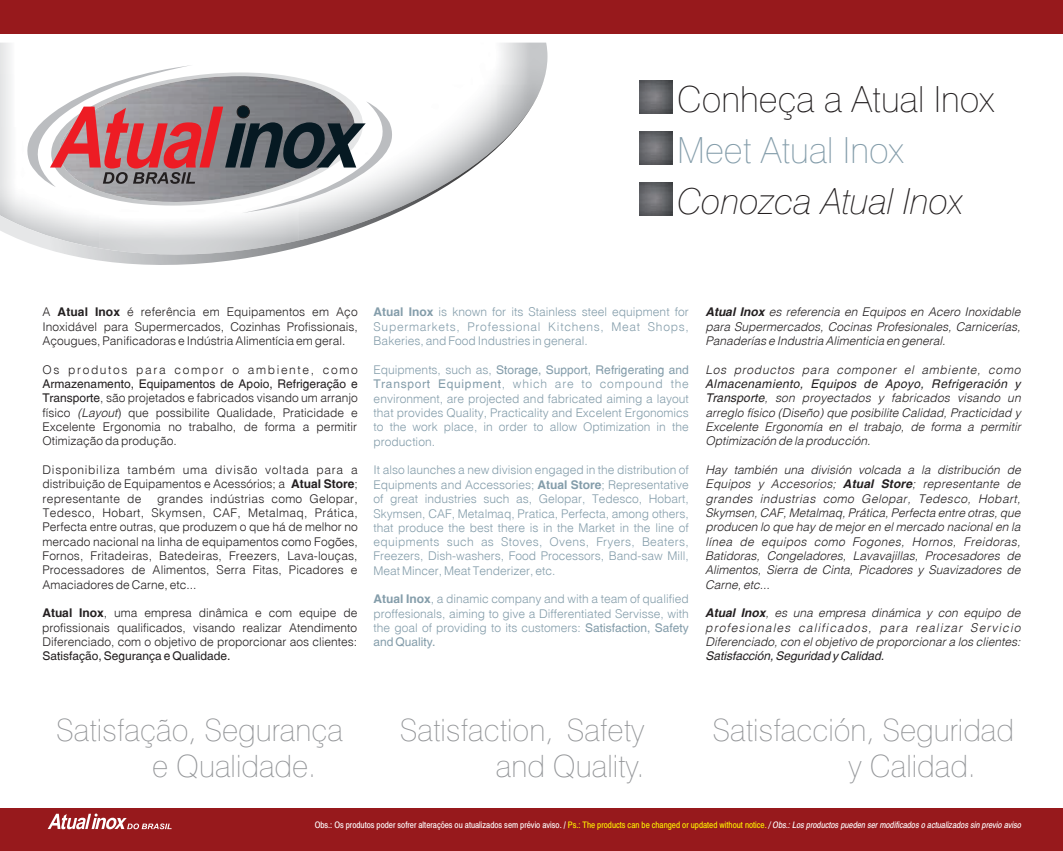
<style>
.page{position:relative;width:1063px;height:851px;background:#fff}
.page>*{position:absolute;margin:0;border:0;box-sizing:border-box;transform-origin:0 0}
.t1{font:100 36px "Swiss 721 BT";color:#231f20}
.t2{font:italic 100 36px "Swiss 721 BT";color:#231f20}
.t3{font:100 36px "Swiss 721 BT";color:#849daa}
.t4{font:100 30.75px/36.9px "Swiss 721 BT";color:#939598}
.t5{font:italic 300 12px/14.4px "Switzerland";color:#231f20;text-align:justify}
.t6{font:12px/14.4px "Switzerland Light Plain";color:#849daa;text-align:justify}
.t7{font:12px/14.4px "Switzerland Light Plain";color:#231f20;text-align:justify}
.t8{font:12px "Switzerland Plain";color:#231f20}
.t9{font:12px "Switzerland Plain";color:#849daa}
.t10{font:italic 300 12px "Switzerland";letter-spacing:.06em;color:#231f20}
.t11{font:12px "Switzerland Light Plain";letter-spacing:.135em;color:#231f20}
.t12{font:italic 12px "Switzerland";color:#231f20}
.t13{font:condensed 9px "Helvetica";color:#fff}
.s1{font-family:"Switzerland";font-weight:700}
.s2{font-family:"Switzerland Plain"}
.s3{font-family:"Switzerland";font-weight:300;font-style:italic}
.s4{font-family:"Switzerland Light Plain"}
.s5{font-weight:700}
.s6{font-weight:400}
.s7{color:#fff200}
.s8{font-style:italic}
</style>
<div class="page">
<img style="left:640px;top:81px;width:32px;height:32px">
<img style="left:500px;top:43px;width:48px;height:20px">
<svg style="left:0;top:61px;width:547px;height:204px"></svg>
<svg style="left:21px;top:65px;width:377px;height:148px"></svg>
<div style="left:237px;top:106px;width:12px;height:12px;background:#061922;border-radius:50%"></div>
<div style="left:237px;top:105px;width:13px;height:13px;border:1px solid #231f20;border-radius:50%"></div>
<img style="left:640px;top:131px;width:32px;height:33px">
<img style="left:640px;top:182px;width:32px;height:33px">
<div style="left:0;top:0;width:1063px;height:34px;background:#97191c"></div>
<div style="left:0;top:808px;width:1063px;height:42px;background:#97191c"></div>
<svg style="left:48px;top:813px;width:124px;height:16px"></svg>
<h1 class="t1" style="left:677px;top:85px;width:319px">Conheça a Atual Inox</h1>
<h1 class="t3" style="left:677px;top:135px;width:228px">Meet Atual Inox</h1>
<h1 class="t2" style="left:677px;top:186px;width:288px">Conozca Atual Inox</h1>
<p class="t7" style="left:43px;top:304px;width:317px">A <span class="s1">Atual Inox</span> é referência em Equipamentos em Aço Inoxidável para Supermercados, Cozinhas Profissionais, Açougues, Panificadoras e Indústria Alimentícia em geral.</p>
<p class="t11" style="left:43px;top:362px;width:317px">Os produtos para compor o ambiente, como</p>
<p class="t8" style="left:43px;top:376px;width:317px">Armazenamento, Equipamentos de Apoio, Refrigeração e</p>
<p class="t7" style="left:43px;top:390px;width:317px"><span class="s2">Transporte</span>, são projetados e fabricados visando um arranjo físico <span class="s3">(Layout</span>) que possibilite Qualidade, Praticidade e Excelente Ergonomia no trabalho, de forma a permitir Otimização da produção.</p>
<p class="t7" style="left:43px;top:462px;width:317px">Disponibiliza também uma divisão voltada para a distribuição de Equipamentos e Acessórios; a <span class="s1">Atual Store</span>; representante de</p>
<p class="t7" style="left:42px;top:491px;width:317px;text-indent:115px">grandes indústrias como Gelopar, Tedesco, Hobart, Skymsen, CAF, Metalmaq, Prática, Perfecta entre outras, que produzem o que há de melhor no mercado nacional na linha de equipamentos como Fogões, Fornos, Fritadeiras, Batedeiras, Freezers, Lava-louças, Processadores de Alimentos, Serra Fitas, Picadores e Amaciadores de Carne, etc...</p>
<p class="t7" style="left:42px;top:605px;width:317px"><span class="s1">Atual Inox</span>, uma empresa dinâmica e com equipe de profissionais qualificados, visando realizar Atendimento Diferenciado, com o objetivo de proporcionar aos clientes:</p>
<p class="t8" style="left:42px;top:648px;width:190px">Satisfação, Segurança e Qualidade.</p>
<p class="t6" style="left:374px;top:304px;width:317px"><span class="s1">Atual Inox</span> is known for its Stainless steel equipment for Supermarkets, Professional Kitchens, Meat Shops, Bakeries, and Food Industries in general.</p>
<p class="t9" style="left:374px;top:362px;width:317px"><span class="s4">Equipments, such as,</span> Storage, Support, Refrigerating and</p>
<p class="t6" style="left:374px;top:376px;width:317px"><span class="s2">Transport Equipment</span>, which are to compound the environment, are projected and fabricated aiming a layout that provides Quality, Practicality and Excelent Ergonomics to the work place, in order to allow Optimization in the production.</p>
<p class="t6" style="left:374px;top:462px;width:317px">It also launches a new division engaged in the distribution of Equipments and Accessories; <span class="s1">Atual Store</span>; Representative of great industries such as, Gelopar, Tedesco, Hobart, Skymsen, CAF, Metalmaq, Pratica, Perfecta, among others, that produce the best there is in the Market in the line of equipments such as Stoves, Ovens, Fryers, Beaters, Freezers, Dish-washers, Food Processors, Band-saw Mill, Meat Mincer, Meat Tenderizer, etc.</p>
<p class="t6" style="left:374px;top:591px;width:317px"><span class="s1">Atual Inox</span>, a dinamic company and with a team of qualified proffesionals, aiming to give a Differentiated Servisse, with the goal of providing to its customers: <span class="s2">Satisfaction, Safety</span></p>
<p class="t9" style="left:374px;top:635px;width:63px">and Quality.</p>
<p class="t5" style="left:705px;top:304px;width:317px"><span class="s5">Atual Inox</span> es referencia en Equipos en Acero Inoxidable para Supermercados, Cocinas Profesionales, Carnicerías, Panaderías e Industria Alimenticia en general.</p>
<p class="t10" style="left:705px;top:362px;width:317px">Los productos para componer el ambiente, como</p>
<p class="t5" style="left:705px;top:376px;width:317px"><span class="s6">Almacenamiento, Equipos de Apoyo, Refrigeración y Transporte</span>, son proyectados y fabricados visando un arreglo físico (Diseño) que posibilite Calidad, Practicidad y Excelente Ergonomía en el trabajo, de forma a permitir Optimización de la producción.</p>
<p class="t5" style="left:705px;top:462px;width:317px">Hay también una división volcada a la distribución de Equipos y Accesorios; <span class="s5">Atual Store</span>; representante de grandes industrias como Gelopar, Tedesco, Hobart, Skymsen, CAF, Metalmaq, Prática, Perfecta entre otras, que producen lo que hay de mejor en el mercado nacional en la línea de equipos como Fogones, Hornos, Freidoras, Batidoras, Congeladores, Lavavajillas, Procesadores de Alimentos, Sierra de Cinta, Picadores y Suavizadores de Carne, etc...</p>
<p class="t5" style="left:705px;top:605px;width:317px"><span class="s5">Atual Inox</span>, es una empresa dinámica y con equipo de profesionales calificados, para realizar Servicio Diferenciado, con el objetivo de proporcionar a los clientes:</p>
<p class="t12" style="left:705px;top:648px;width:180px">Satisfacción, Seguridad y Calidad.</p>
<h2 class="t4" style="left:152px;top:714px;width:192px;text-indent:-96px">Satisfação, Segurança e Qualidade.</h2>
<h2 class="t4" style="left:400px;top:714px;width:246px;text-align:right">Satisfaction, Safety and Quality.</h2>
<h2 class="t4" style="left:848px;top:714px;width:167px;text-indent:-136px">Satisfacción, Seguridad y Calidad.</h2>
<p class="t13" style="left:315px;top:821px;width:708px">Obs.: Os produtos poder sofrer alterações ou atualizados sem prévio aviso. / <span class="s7">Ps.: The products can be changed or updated without notice.</span> <span class="s8">/ Obs.: Los productos pueden ser modificados o actualizados sin previo aviso</span></p>
</div>
